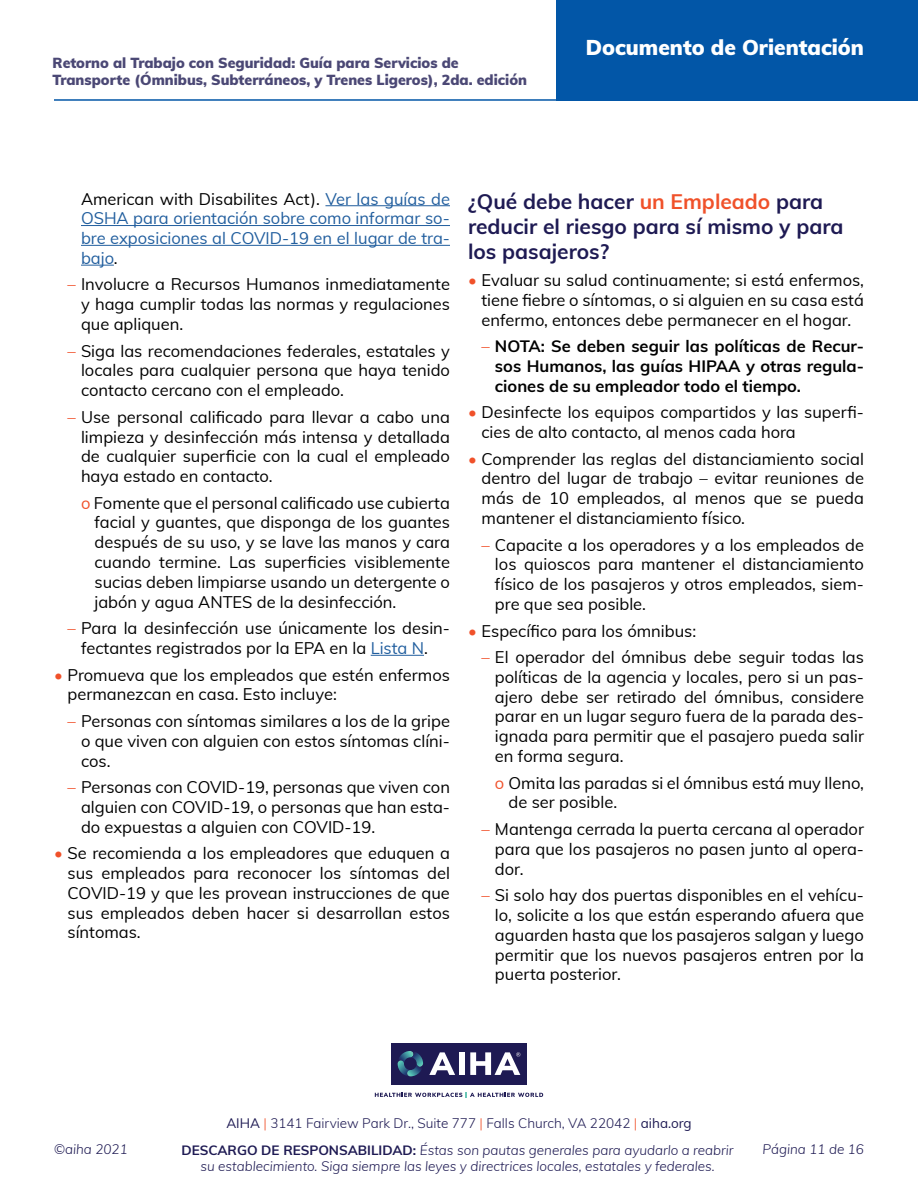
<style>
.page{position:relative;width:918px;height:1188px;background:#fff}
.page>*{position:absolute;margin:0;border:0;box-sizing:border-box;transform-origin:0 0}
.t1{font:700 21px/25.2px "Muli";color:#1e1a53}
.t2{font:900 21px "Muli";color:#fff}
.t3{font:16.5px/19.8px "Muli";color:#000;text-align:justify}
.t4{font:16.5px/19.8px "Muli";color:#215e9e;text-align:justify}
.t5{font:700 16.5px/19.8px "Muli";color:#000;text-align:justify}
.t6{font:900 14.25px/17.1px "Muli";color:#4b4875}
.t7{font:italic 300 13.5px/16.2px "Muli";color:#1e1a53;text-align:center}
.t8{font:300 13.5px "Muli";color:#1e1a53}
.s1{color:#000}
.s2{color:#f0512a}
.s3{color:#215e9e}
.s4{font-weight:400;color:#f0512a}
.s5{font-weight:400}
.s6{font-weight:700;font-style:normal}
</style>
<div class="page">
<hr style="left:54px;top:99px;width:537px;height:2px;background:#0256a7">
<div style="left:556px;top:0;width:362px;height:101px;background:#0256a7"></div>
<div style="left:391px;top:1043px;width:136px;height:42px;background:#1e1a53"></div>
<svg style="left:398px;top:1051px;width:25px;height:25px"></svg>
<svg style="left:375px;top:1092px;width:168px;height:5px"></svg>
<svg style="left:429px;top:1052px;width:26px;height:23px"></svg>
<div style="left:459px;top:1052px;width:6px;height:23px;background:#fff"></div>
<svg style="left:470px;top:1052px;width:50px;height:23px"></svg>
<hr style="left:325px;top:205px;width:125px;height:1px;background:#215e9e">
<hr style="left:81px;top:225px;width:369px;height:1px;background:#215e9e">
<hr style="left:81px;top:245px;width:369px;height:1px;background:#215e9e">
<hr style="left:81px;top:265px;width:33px;height:1px;background:#215e9e">
<hr style="left:371px;top:655px;width:53px;height:1px;background:#215e9e">
<p class="t6" style="left:52px;top:54px;width:476px">Retorno al Trabajo con Seguridad: Guía para Servicios de<br>Transporte (Ómnibus, Subterráneos, y Trenes Ligeros), 2da. edición</p>
<p class="t2" style="left:586px;top:32px;width:280px">Documento de Orientación</p>
<p class="t4" style="left:81px;top:188px;width:371px"><span class="s1">American with Disabilites Act).</span> Ver las guías de OSHA para orientación sobre como informar so&shy;bre exposiciones al COVID-19 en el lugar de tra&shy;bajo<span class="s1">.</span></p>
<p class="t3" style="left:81px;top:274px;width:371px;text-indent:-13px"><span class="s2">–</span> Involucre a Recursos Humanos inmediatamente y haga cumplir todas las normas y regulaciones que apliquen.</p>
<p class="t3" style="left:81px;top:340px;width:371px;text-indent:-13px"><span class="s2">–</span> Siga las recomendaciones federales, estatales y locales para cualquier persona que haya tenido contacto cercano con el empleado.</p>
<p class="t3" style="left:81px;top:406px;width:371px;text-indent:-13px"><span class="s2">–</span> Use personal calificado para llevar a cabo una limpieza y desinfección más intensa y detallada de cualquier superficie con la cual el empleado haya estado en contacto.</p>
<p class="t3" style="left:94px;top:492px;width:357px;text-indent:-13px"><span class="s2">o</span> Fomente que el personal calificado use cubierta facial y guantes, que disponga de los guantes después de su uso, y se lave las manos y cara cuando termine. Las superficies visiblemente sucias deben limpiarse usando un detergente o jabón y agua ANTES de la desinfección.</p>
<p class="t3" style="left:68px;top:618px;width:384px;text-align:center"><span class="s2">–</span> Para la desinfección use únicamente los desin&shy;fectantes registrados por la EPA en la <span class="s3">Lista N</span>.</p>
<p class="t3" style="left:68px;top:664px;width:384px;text-indent:-13px"><span class="s2">•</span> Promueva que los empleados que estén enfermos permanezcan en casa. Esto incluye:</p>
<p class="t3" style="left:81px;top:710px;width:371px;text-indent:-13px"><span class="s2">–</span> Personas con síntomas similares a los de la gripe o que viven con alguien con estos síntomas clíni&shy;cos.</p>
<p class="t3" style="left:81px;top:776px;width:371px;text-indent:-13px"><span class="s2">–</span> Personas con COVID-19, personas que viven con alguien con COVID-19, o personas que han esta&shy;do expuestas a alguien con COVID-19.</p>
<p class="t3" style="left:68px;top:843px;width:384px;text-indent:-13px"><span class="s2">•</span> Se recomienda a los empleadores que eduquen a sus empleados para reconocer los síntomas del COVID-19 y que les provean instrucciones de que sus empleados deben hacer si desarrollan estos síntomas.</p>
<p class="t1" style="left:468px;top:188px;width:377px">¿Qué debe hacer <span class="s2">un Empleado</span> para reducir el riesgo para sí mismo y para los pasajeros?</p>
<p class="t3" style="left:481px;top:269px;width:384px;text-indent:-13px"><span class="s2">•</span> Evaluar su salud continuamente; si está enfermos, tiene fiebre o síntomas, o si alguien en su casa está enfermo, entonces debe permanecer en el hogar.</p>
<p class="t5" style="left:495px;top:335px;width:371px;text-indent:-13px"><span class="s4">–</span> NOTA: Se deben seguir las políticas de Recur&shy;sos Humanos, las guías HIPAA y otras regula&shy;ciones de su empleador todo el tiempo.</p>
<p class="t3" style="left:481px;top:402px;width:384px;text-indent:-13px"><span class="s2">•</span> Desinfecte los equipos compartidos y las superfi&shy;cies de alto contacto, al menos cada hora</p>
<p class="t3" style="left:481px;top:448px;width:384px;text-indent:-13px"><span class="s2">•</span> Comprender las reglas del distanciamiento social dentro del lugar de trabajo – evitar reuniones de más de 10 empleados, al menos que se pueda mantener el distanciamiento físico.</p>
<p class="t3" style="left:495px;top:534px;width:371px;text-indent:-13px"><span class="s2">–</span> Capacite a los operadores y a los empleados de los quioscos para mantener el distanciamiento físico de los pasajeros y otros empleados, siem&shy;pre que sea posible.</p>
<p class="t3" style="left:468px;top:620px;width:230px"><span class="s2">•</span> Específico para los ómnibus:</p>
<p class="t3" style="left:495px;top:646px;width:371px;text-indent:-13px"><span class="s2">–</span> El operador del ómnibus debe seguir todas las políticas de la agencia y locales, pero si un pas&shy;ajero debe ser retirado del ómnibus, considere parar en un lugar seguro fuera de la parada des&shy;ignada para permitir que el pasajero pueda salir en forma segura.</p>
<p class="t3" style="left:508px;top:772px;width:357px;text-indent:-13px"><span class="s2">o</span> Omita las paradas si el ómnibus está muy lleno, de ser posible.</p>
<p class="t3" style="left:495px;top:818px;width:371px;text-indent:-13px"><span class="s2">–</span> Mantenga cerrada la puerta cercana al operador para que los pasajeros no pasen junto al opera&shy;dor.</p>
<p class="t3" style="left:495px;top:884px;width:371px;text-indent:-13px"><span class="s2">–</span> Si solo hay dos puertas disponibles en el vehícu&shy;lo, solicite a los que están esperando afuera que aguarden hasta que los pasajeros salgan y luego permitir que los nuevos pasajeros entren por la puerta posterior.</p>
<p class="t8" style="left:226px;top:1113px;width:467px"><span class="s5">AIHA</span> <span class="s2">|</span> 3141 Fairview Park Dr., Suite 777 <span class="s2">|</span> Falls Church, VA 22042 <span class="s2">|</span> <span class="s5">aiha.org</span></p>
<p class="t7" style="left:182px;top:1141px;width:554px"><span class="s6">DESCARGO DE RESPONSABILIDAD:</span> Éstas son pautas generales para ayudarlo a reabrir su establecimiento. Siga siempre las leyes y directrices locales, estatales y federales.</p>
<p class="t7" style="left:54px;top:1141px;width:75px">©aiha 2021</p>
<p class="t7" style="left:763px;top:1141px;width:103px">Página 11 de 16</p>
</div>
